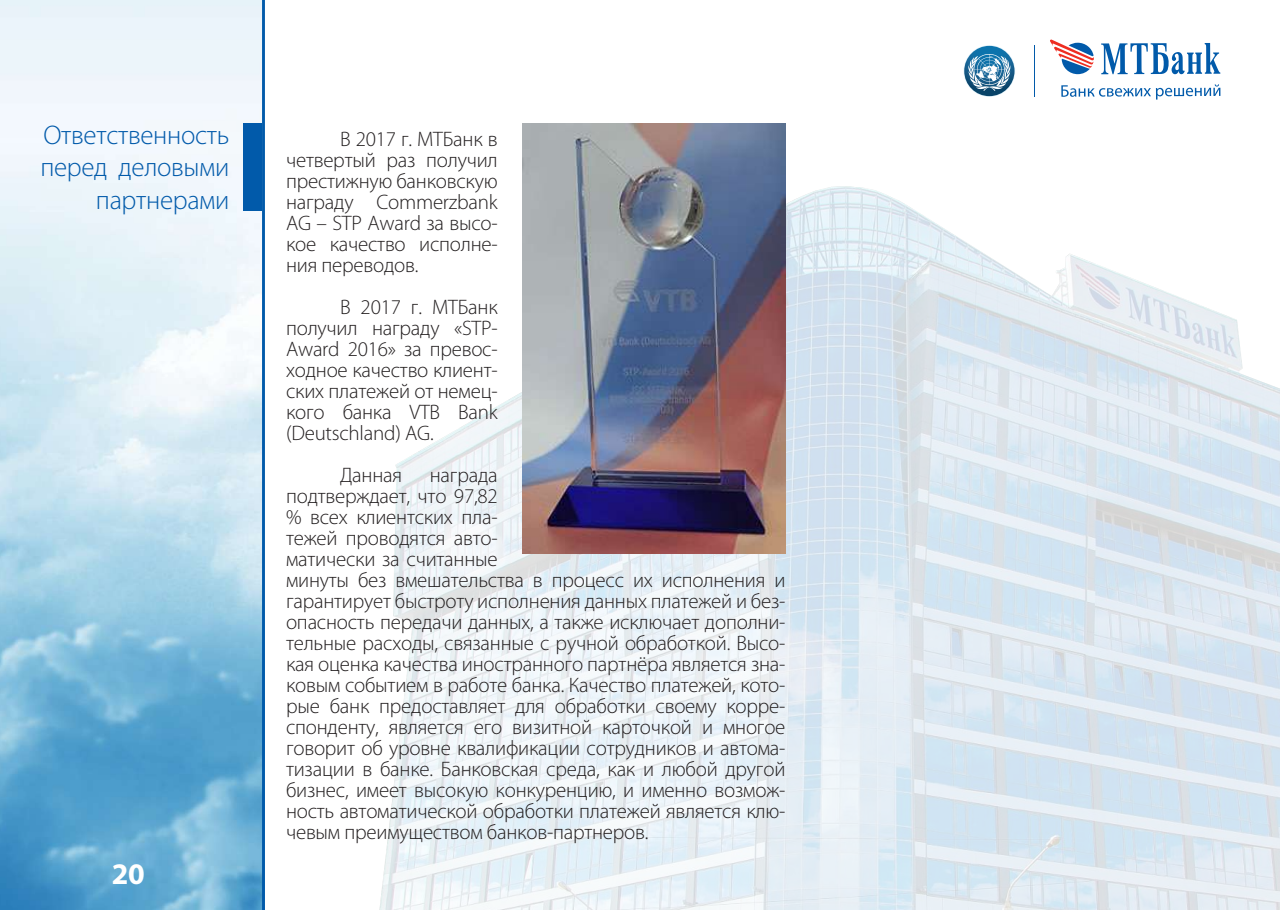
<style>
.page{position:relative;width:1280px;height:910px;background:#fff}
.page>*{position:absolute;margin:0;border:0;box-sizing:border-box;transform-origin:0 0}
.t1{font:700 30px "Myriad Pro";color:#fff}
.t2{font:300 27px/32.4px "Myriad Pro";letter-spacing:-.01em;color:#015aaa;text-align:right}
.t3{font:300 21px/21px "Myriad Pro";letter-spacing:-.01em;color:#231f20;text-align:justify}
</style>
<div class="page">
<img style="left:379px;top:82px;width:901px;height:828px">
<img style="left:0;top:0;width:262px;height:910px">
<div style="left:244px;top:123px;width:18px;height:87px;background:#015aaa"></div>
<hr style="left:262px;top:0;width:3px;height:910px;background:#015aaa">
<hr style="left:1034px;top:45px;width:1px;height:52px;background:#015aaa">
<svg style="left:1061px;top:84px;width:159px;height:16px"></svg>
<svg style="left:1050px;top:39px;width:44px;height:35px"></svg>
<svg style="left:1101px;top:43px;width:119px;height:31px"></svg>
<svg style="left:963px;top:45px;width:52px;height:52px"></svg>
<svg style="left:964px;top:46px;width:50px;height:50px"></svg>
<svg style="left:968px;top:54px;width:42px;height:37px"></svg>
<img style="left:522px;top:123px;width:263px;height:430px">
<p class="t2" style="left:40px;top:119px;width:190px">Ответственность перед деловыми партнерами</p>
<h1 class="t1" style="left:112px;top:855px;width:34px">20</h1>
<p class="t3" style="left:286px;top:129px;width:213px;text-indent:54px">В 2017 г. МТБанк в четвертый раз получил престижную банковскую награду Commerzbank AG – STP Award за высо&shy;кое качество исполне&shy;ния переводов.</p>
<p class="t3" style="left:286px;top:297px;width:213px;text-indent:54px">В 2017 г. МТБанк получил награду «STP-Award 2016» за превос&shy;ходное качество клиент&shy;ских платежей от немец&shy;кого банка VTB Bank (Deutschland) AG.</p>
<p class="t3" style="left:340px;top:465px;width:64px">Данная</p>
<p class="t3" style="left:286px;top:465px;width:501px;text-align:left;text-indent:144px">награда<br>подтверждает, что 97,82<br>% всех клиентских пла-<br>тежей проводятся авто-<br>матически за считанные<br>минуты без вмешательства в процесс их исполнения и гарантирует быстроту исполнения данных платежей и без&shy;опасность передачи данных, а также исключает дополни&shy;тельные расходы, связанные с ручной обработкой. Высо&shy;кая оценка качества иностранного партнёра является зна&shy;ковым событием в работе банка. Качество платежей, кото&shy;рые банк предоставляет для обработки своему корре&shy;спонденту, является его визитной карточкой и многое говорит об уровне квалификации сотрудников и автома&shy;тизации в банке. Банковская среда, как и любой другой бизнес, имеет высокую конкуренцию, и именно возмож&shy;ность автоматической обработки платежей является клю&shy;чевым преимуществом банков-партнеров.</p>
</div>
